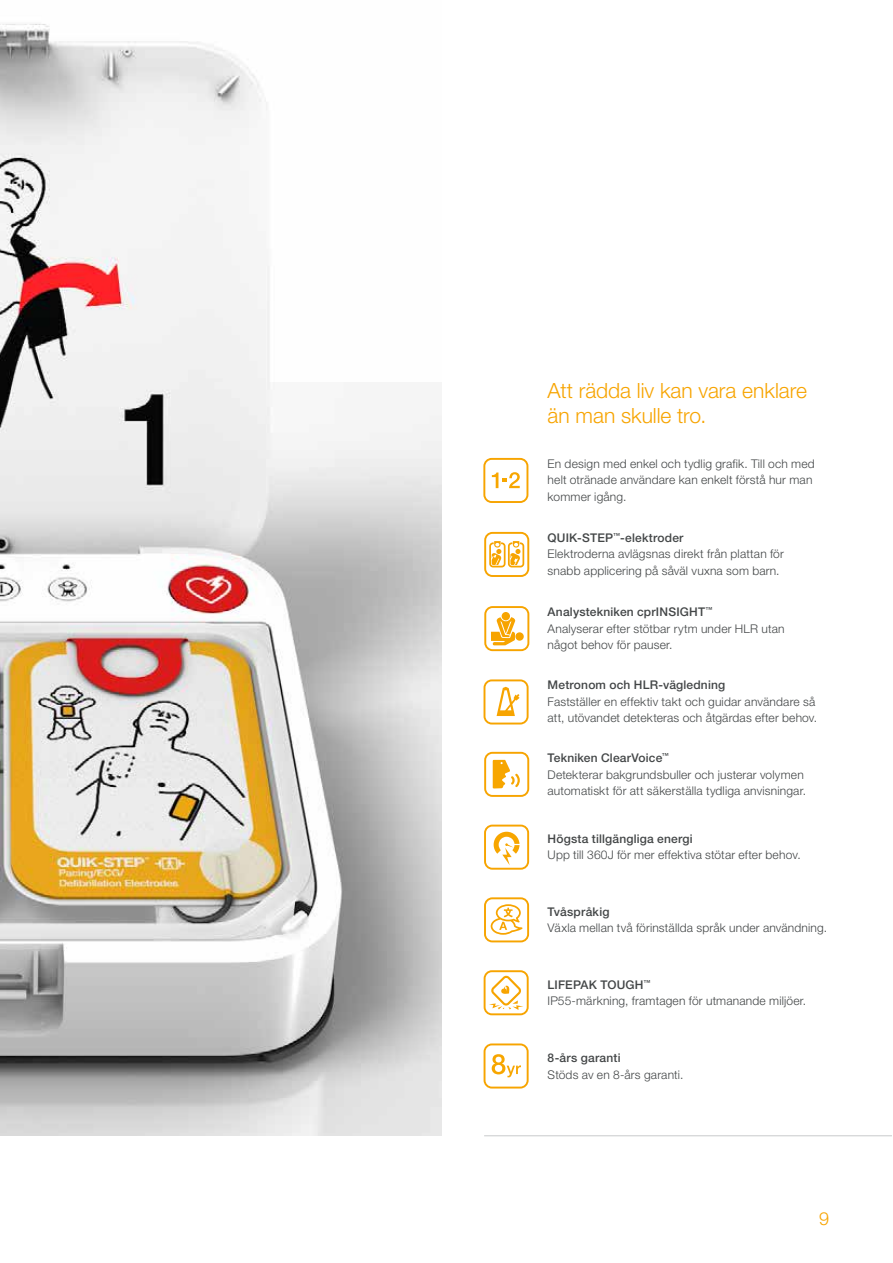
<style>
.page{position:relative;width:893px;height:1263px;background:#fff}
.page>*{position:absolute;margin:0;border:0;box-sizing:border-box;transform-origin:0 0}
.t1{font:300 21px/25.2px "Helvetica Neue LT Std";color:#f7a400}
.t2{font:300 18px "Helvetica Neue LT Std";color:#f7a400}
.t3{font:300 12px/16.5px "Helvetica Neue LT Std";letter-spacing:.015em;color:#434647}
.t4{font:500 12px "Helvetica Neue LT Std";letter-spacing:.015em;color:#434647}
.s1{font-weight:500}
</style>
<div class="page">
<img style="left:0;top:24px;width:270px;height:359px">
<img style="left:0;top:383px;width:441px;height:752px">
<hr style="left:484px;top:1135px;width:408px;height:1px;background:#c9cacb">
<svg style="left:483px;top:458px;width:45px;height:45px"></svg>
<svg style="left:484px;top:532px;width:45px;height:45px"></svg>
<svg style="left:484px;top:606px;width:45px;height:45px"></svg>
<svg style="left:483px;top:679px;width:46px;height:45px"></svg>
<svg style="left:484px;top:752px;width:45px;height:45px"></svg>
<svg style="left:484px;top:825px;width:45px;height:45px"></svg>
<svg style="left:484px;top:897px;width:45px;height:45px"></svg>
<svg style="left:484px;top:970px;width:45px;height:45px"></svg>
<svg style="left:484px;top:1043px;width:45px;height:45px"></svg>
<h1 class="t1" style="left:548px;top:377px;width:261px">Att rädda liv kan vara enklare än man skulle tro.</h1>
<p class="t3" style="left:548px;top:455px;width:269px">En design med enkel och tydlig grafik. Till och med helt otränade användare kan enkelt förstå hur man kommer igång.</p>
<p class="t3" style="left:548px;top:529px;width:238px"><span class="s1">QUIK-STEP</span><sup>™</sup><span class="s1">-elektroder<br></span>Elektroderna avlägsnas direkt från plattan för snabb applicering på såväl vuxna som barn.</p>
<p class="t3" style="left:548px;top:603px;width:239px"><span class="s1">Analystekniken cprINSIGHT</span><sup>™<br></sup>Analyserar efter stötbar rytm under HLR utan något behov för pauser.</p>
<p class="t4" style="left:548px;top:678px;width:179px">Metronom och HLR-vägledning</p>
<p class="t3" style="left:548px;top:693px;width:271px">Fastställer en effektiv takt och guidar användare så att, utövandet detekteras och åtgärdas efter behov.</p>
<p class="t3" style="left:548px;top:749px;width:260px"><span class="s1">Tekniken ClearVoice</span><sup>™<br></sup>Detekterar bakgrundsbuller och justerar volymen automatiskt för att säkerställa tydliga anvisningar.</p>
<p class="t4" style="left:548px;top:831px;width:147px">Högsta tillgängliga energi</p>
<p class="t3" style="left:548px;top:847px;width:255px">Upp till 360J för mer effektiva stötar efter behov.</p>
<p class="t4" style="left:548px;top:904px;width:63px">Tvåspråkig</p>
<p class="t3" style="left:548px;top:919px;width:281px">Växla mellan två förinställda språk under användning.</p>
<p class="t3" style="left:548px;top:976px;width:260px"><span class="s1">LIFEPAK TOUGH</span><sup>™<br></sup>IP55-märkning, framtagen för utmanande miljöer.</p>
<p class="t4" style="left:548px;top:1050px;width:75px">8-års garanti</p>
<p class="t3" style="left:548px;top:1066px;width:137px">Stöds av en 8-års garanti.</p>
<h2 class="t2" style="left:819px;top:1207px;width:12px">9</h2>
</div>
